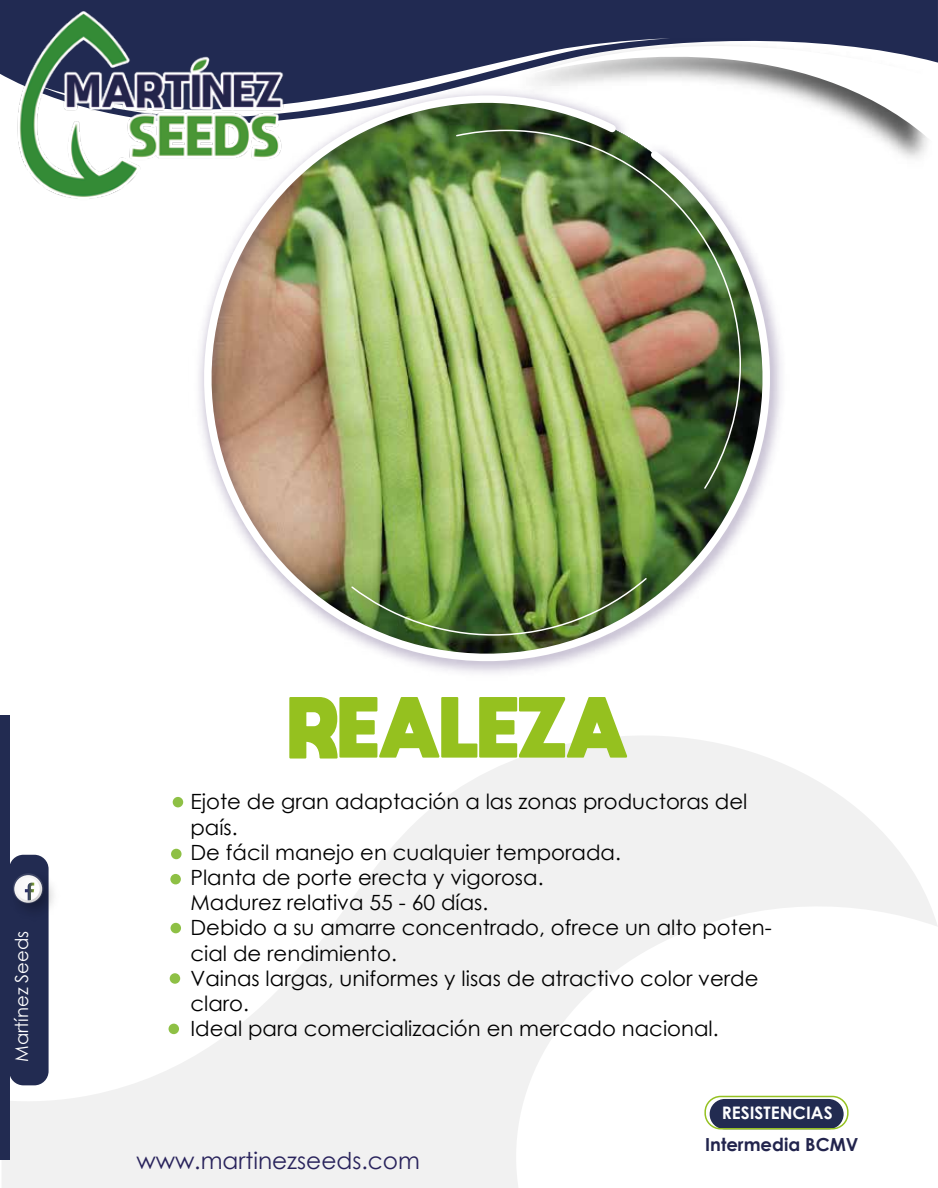
<style>
.page{position:relative;width:938px;height:1188px;background:#fff}
.page>*{position:absolute;margin:0;border:0;box-sizing:border-box;transform-origin:0 0}
.t1{font:800 60.6px "moon get";color:#95c11f}
.t2{font:23.25px "Century Gothic";color:#29235c}
.t3{font:21px/25.2px "Century Gothic";color:#000}
.t4{font:700 18px "Century Gothic";color:#22244d}
.t5{font:18px "Century Gothic";color:#fff}
.t6{font:700 17.25px "Century Gothic";color:#fff}
</style>
<div class="page">
<img style="left:198px;top:124px;width:584px;height:549px">
<img style="left:336px;top:563px;width:332px;height:94px">
<img style="left:350px;top:577px;width:298px;height:59px">
<img style="left:441px;top:124px;width:321px;height:386px">
<img style="left:455px;top:129px;width:287px;height:361px">
<svg style="left:2px;top:735px;width:935px;height:453px"></svg>
<svg style="left:0;top:0;width:938px;height:124px;background:#2b3557"></svg>
<img style="left:500px;top:34px;width:426px;height:142px">
<svg style="left:527px;top:13px;width:411px;height:134px"></svg>
<svg style="left:304px;top:38px;width:366px;height:79px"></svg>
<div style="left:0;top:716px;width:9px;height:444px;background:#222b51"></div>
<div style="left:9px;top:855px;width:40px;height:230px;background:#222b51;border-radius:14px"></div>
<img style="left:9px;top:863px;width:57px;height:64px">
<img style="left:9px;top:866px;width:55px;height:59px">
<div style="left:17px;top:878px;width:23px;height:22px;background:#faf9fa;border-radius:11px"></div>
<svg style="left:25px;top:883px;width:9px;height:17px"></svg>
<img style="left:1px;top:0;width:303px;height:212px">
<div style="left:709px;top:1099px;width:134px;height:30px;background:#222b51;border-radius:15px"></div>
<div style="left:704px;top:1096px;width:144px;height:34px;border:2px solid #95c121;border-radius:15px"></div>
<div style="left:173px;top:797px;width:10px;height:10px;background:#8ec045;border-radius:50%"></div>
<div style="left:171px;top:849px;width:10px;height:10px;background:#8ec045;border-radius:50%"></div>
<div style="left:170px;top:874px;width:11px;height:10px;background:#8ec045;border-radius:50%"></div>
<div style="left:170px;top:923px;width:11px;height:10px;background:#8ec045;border-radius:50%"></div>
<div style="left:170px;top:973px;width:10px;height:11px;background:#8ec045;border-radius:50%"></div>
<div style="left:168px;top:1024px;width:11px;height:10px;background:#8ec045;border-radius:50%"></div>
<p class="t5" style="left:9px;top:1062px;width:132px;rotate:-90deg">Martínez Seeds</p>
<h1 class="t1" style="left:289px;top:689px;width:341px">REALEZA</h1>
<p class="t3" style="left:190px;top:789px;width:583px">Ejote de gran adaptación a las zonas productoras del país.<br>De fácil manejo en cualquier temporada.<br>Planta de porte erecta y vigorosa.<br>Madurez relativa 55 - 60 días.<br>Debido a su amarre concentrado, ofrece un alto poten&shy;cial de rendimiento.<br>Vainas largas, uniformes y lisas de atractivo color verde claro.<br>Ideal para comercialización en mercado nacional.</p>
<p class="t2" style="left:136px;top:1144px;width:285px">www.martinezseeds.com</p>
<p class="t6" style="left:722px;top:1099px;width:112px">RESISTENCIAS</p>
<p class="t4" style="left:705px;top:1130px;width:155px">Intermedia BCMV</p>
</div>
